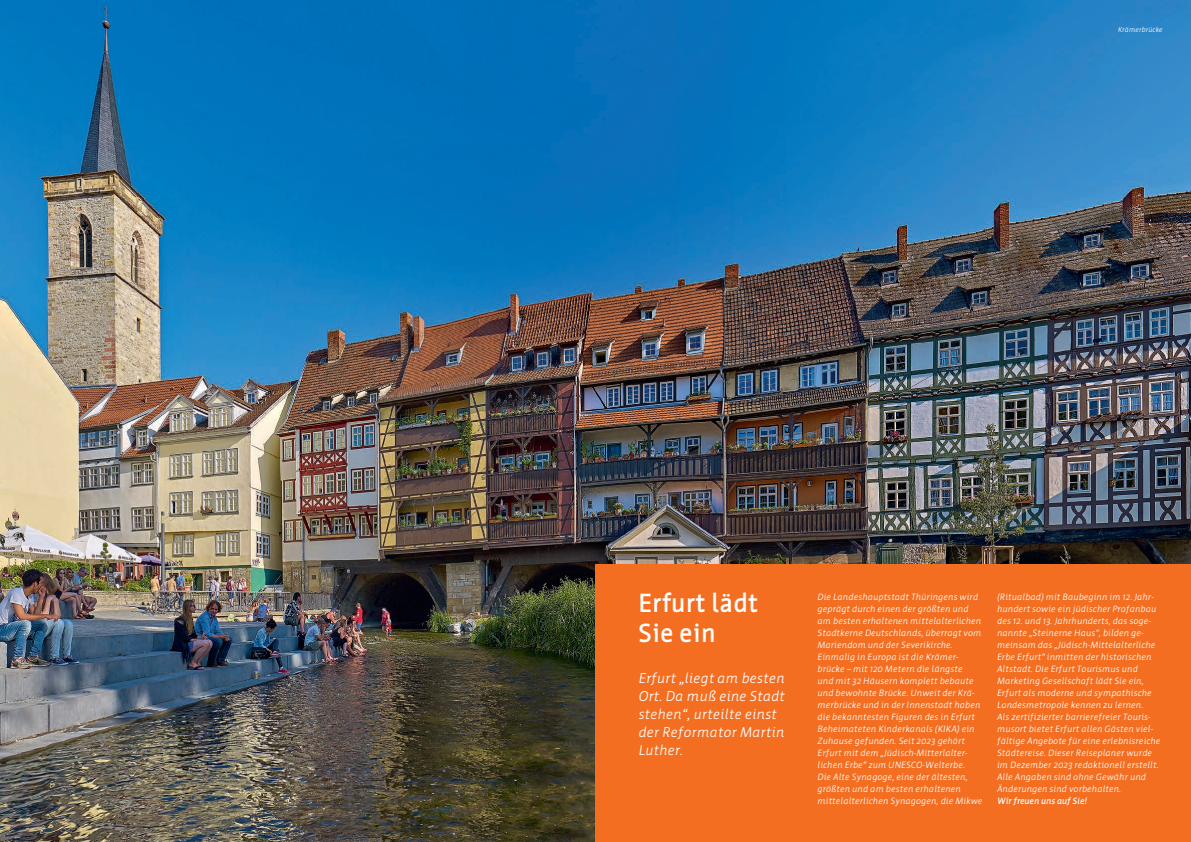
<style>
.page{position:relative;width:1191px;height:842px;background:#fff}
.page>*{position:absolute;margin:0;border:0;box-sizing:border-box;transform-origin:0 0}
.t1{font:700 26px/30px "Werk";color:#fff}
.t2{font:italic 14px/18px "Werk";color:#fff}
.t3{font:italic 9px/12px "Werk";color:#fff}
.t4{font:italic 700 9px "Werk";letter-spacing:-.01em;color:#fff}
.t5{font:italic 7px "Werk";color:#fff}
</style>
<div class="page">
<img style="left:0;top:0;width:1191px;height:842px">
<div style="left:595px;top:564px;width:596px;height:278px;background:#f36e21"></div>
<p class="t5" style="left:1117px;top:26px;width:46px">Krämerbrücke</p>
<h1 class="t1" style="left:638px;top:588px;width:122px">Erfurt lädt<br>Sie ein</h1>
<h2 class="t2" style="left:638px;top:669px;width:148px">Erfurt „liegt am besten<br>Ort. Da muß eine Stadt stehen“, urteilte einst der Reformator Martin<br>Luther.</h2>
<p class="t3" style="left:817px;top:591px;width:167px">Die Landeshauptstadt Thüringens wird geprägt durch einen der größten und am besten erhaltenen mittelalterlichen Stadtkerne Deutschlands, überragt vom Mariendom und der Severikirche.<br>Einmalig in Europa ist die Krämer&shy;brücke – mit 120 Metern die längste<br>und mit 32 Häusern komplett bebaute und bewohnte Brücke. Unweit der Krä&shy;merbrücke und in der Innenstadt haben die bekanntesten Figuren des in Erfurt Beheimateten Kinderkanals (KIKA) ein Zuhause gefunden. Seit 2023 gehört Erfurt mit dem „Jüdisch-Mitterlalter&shy;lichen Erbe“ zum UNESCO-Welterbe.<br>Die Alte Synagoge, eine der ältesten, größten und am besten erhaltenen mittelalterlichen Synagogen, die Mikwe</p>
<p class="t3" style="left:996px;top:591px;width:165px">(Ritualbad) mit Baubeginn im 12. Jahr&shy;hundert sowie ein jüdischer Profanbau des 12. und 13. Jahrhunderts, das soge&shy;nannte „Steinerne Haus“, bilden ge&shy;meinsam das „Jüdisch-Mittelalterliche Erbe Erfurt“ inmitten der historischen Altstadt. Die Erfurt Tourismus und Marketing Gesellschaft lädt Sie ein, Erfurt als moderne und sympathische Landesmetropole kennen zu lernen.<br>Als zertifizierter barrierefreier Touris&shy;musort bietet Erfurt allen Gästen viel&shy;fältige Angebote für eine erlebnisreiche Städtereise. Dieser Reiseplaner wurde im Dezember 2023 redaktionell erstellt.<br>Alle Angaben sind ohne Gewähr und Änderungen sind vorbehalten.</p>
<p class="t4" style="left:996px;top:796px;width:92px">Wir freuen uns auf Sie!</p>
</div>
